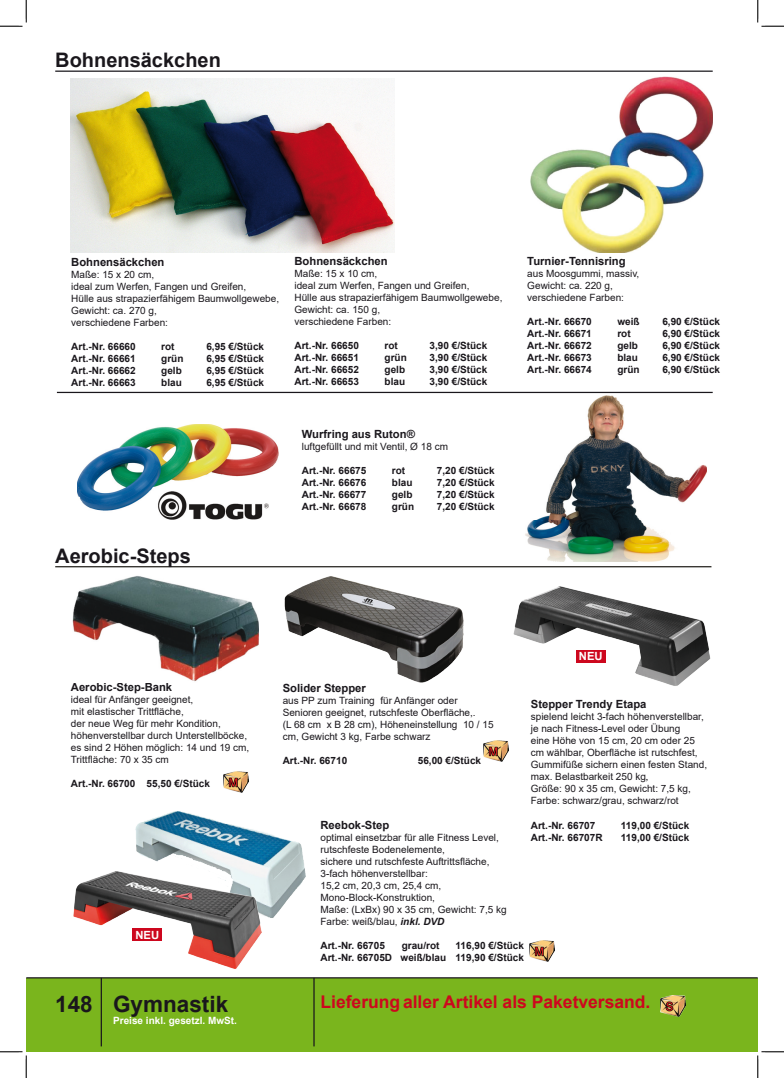
<style>
.page{position:relative;width:784px;height:1078px;background:#fff}
.page>*{position:absolute;margin:0;border:0;box-sizing:border-box;transform-origin:0 0}
.t1{font:700 22.5px "Arial";color:#1a171c}
.t2{font:700 20px "Arial";color:#1a171c}
.t3{font:700 17.5px "Arial";color:#cd071e}
.t4{font:700 11.25px "Arial";color:#1a171c}
.t5{font:700 11.25px "Arial";color:#fff}
.t6{font:10px/12px "Arial";color:#1a171c}
.t7{font:700 10px "Arial";color:#1a171c}
.t8{font:700 10px "Arial";color:#fefefe}
.s1{font-family:"Liberation Serif"}
.s2{font-weight:700;font-style:italic}
</style>
<div class="page">
<div style="left:26px;top:978px;width:731px;height:74px;background:#7ab51d"></div>
<hr style="left:55px;top:71px;width:657px;height:1px;background:#1a171c">
<hr style="left:101px;top:978px;width:1px;height:68px;background:#1a171c">
<hr style="left:313px;top:978px;width:2px;height:68px;background:#1a171c">
<hr style="left:26px;top:977px;width:731px;height:1px;background:#1a171c">
<img style="left:135px;top:811px;width:171px;height:107px">
<img style="left:70px;top:78px;width:324px;height:174px">
<img style="left:530px;top:77px;width:182px;height:176px">
<hr style="left:57px;top:392px;width:655px;height:1px;background:#1a171c">
<img style="left:525px;top:395px;width:181px;height:167px">
<img style="left:77px;top:424px;width:201px;height:96px">
<svg style="left:55px;top:566px;width:656px;height:1px"></svg>
<img style="left:661px;top:995px;width:24px;height:22px">
<img style="left:72px;top:576px;width:186px;height:106px">
<img style="left:73px;top:871px;width:188px;height:97px">
<img style="left:223px;top:771px;width:25px;height:21px">
<img style="left:484px;top:740px;width:24px;height:21px">
<img style="left:530px;top:940px;width:25px;height:21px">
<img style="left:513px;top:586px;width:198px;height:100px">
<div style="left:576px;top:650px;width:29px;height:12px;background:#cd071e"></div>
<div style="left:133px;top:928px;width:29px;height:12px;background:#cd071e"></div>
<img style="left:284px;top:576px;width:180px;height:107px">
<svg style="left:0;top:0;width:27px;height:27px"></svg>
<svg style="left:0;top:1051px;width:27px;height:27px"></svg>
<svg style="left:757px;top:0;width:27px;height:27px"></svg>
<svg style="left:757px;top:1051px;width:27px;height:27px"></svg>
<p class="t2" style="left:55px;top:46px;width:167px">Bohnensäckchen</p>
<p class="t4" style="left:71px;top:254px;width:95px">Bohnensäckchen</p>
<p class="t6" style="left:71px;top:268px;width:84px">Maße: 15 x 20 cm,</p>
<p class="t6" style="left:71px;top:280px;width:176px">ideal zum Werfen, Fangen und Greifen,</p>
<p class="t6" style="left:71px;top:292px;width:209px">Hülle aus strapazierfähigem Baumwollgewebe,</p>
<p class="t6" style="left:71px;top:304px;width:87px">Gewicht: ca. 270 g,</p>
<p class="t6" style="left:71px;top:316px;width:98px">verschiedene Farben:</p>
<p class="t7" style="left:71px;top:339px;width:66px">Art.-Nr. 66660</p>
<p class="t7" style="left:161px;top:339px;width:15px">rot</p>
<p class="t7" style="left:206px;top:339px;width:59px">6,95 €/Stück</p>
<p class="t7" style="left:71px;top:351px;width:66px">Art.-Nr. 66661</p>
<p class="t7" style="left:161px;top:351px;width:24px">grün</p>
<p class="t7" style="left:206px;top:351px;width:59px">6,95 €/Stück</p>
<p class="t7" style="left:71px;top:363px;width:66px">Art.-Nr. 66662</p>
<p class="t7" style="left:161px;top:363px;width:22px">gelb</p>
<p class="t7" style="left:206px;top:363px;width:59px">6,95 €/Stück</p>
<p class="t7" style="left:71px;top:375px;width:66px">Art.-Nr. 66663</p>
<p class="t7" style="left:161px;top:375px;width:22px">blau</p>
<p class="t7" style="left:206px;top:375px;width:59px">6,95 €/Stück</p>
<p class="t4" style="left:294px;top:253px;width:95px">Bohnensäckchen</p>
<p class="t6" style="left:294px;top:268px;width:84px">Maße: 15 x 10 cm,</p>
<p class="t6" style="left:294px;top:280px;width:176px">ideal zum Werfen, Fangen und Greifen,</p>
<p class="t6" style="left:294px;top:292px;width:209px">Hülle aus strapazierfähigem Baumwollgewebe,</p>
<p class="t6" style="left:294px;top:304px;width:87px">Gewicht: ca. 150 g,</p>
<p class="t6" style="left:294px;top:316px;width:98px">verschiedene Farben:</p>
<p class="t7" style="left:294px;top:339px;width:66px">Art.-Nr. 66650</p>
<p class="t7" style="left:384px;top:339px;width:15px">rot</p>
<p class="t7" style="left:429px;top:339px;width:59px">3,90 €/Stück</p>
<p class="t7" style="left:294px;top:351px;width:66px">Art.-Nr. 66651</p>
<p class="t7" style="left:384px;top:351px;width:24px">grün</p>
<p class="t7" style="left:429px;top:351px;width:59px">3,90 €/Stück</p>
<p class="t7" style="left:294px;top:363px;width:66px">Art.-Nr. 66652</p>
<p class="t7" style="left:384px;top:363px;width:22px">gelb</p>
<p class="t7" style="left:429px;top:363px;width:59px">3,90 €/Stück</p>
<p class="t7" style="left:294px;top:375px;width:66px">Art.-Nr. 66653</p>
<p class="t7" style="left:384px;top:375px;width:22px">blau</p>
<p class="t7" style="left:429px;top:375px;width:59px">3,90 €/Stück</p>
<p class="t2" style="left:55px;top:542px;width:137px">Aerobic-Steps</p>
<p class="t4" style="left:302px;top:426px;width:115px">Wurfring aus Ruton®</p>
<p class="t6" style="left:302px;top:441px;width:148px">luftgefüllt und mit Ventil, Ø 18 cm</p>
<p class="t7" style="left:302px;top:464px;width:66px">Art.-Nr. 66675</p>
<p class="t7" style="left:392px;top:464px;width:15px">rot</p>
<p class="t7" style="left:437px;top:464px;width:59px">7,20 €/Stück</p>
<p class="t7" style="left:302px;top:476px;width:66px">Art.-Nr. 66676</p>
<p class="t7" style="left:392px;top:476px;width:22px">blau</p>
<p class="t7" style="left:437px;top:476px;width:59px">7,20 €/Stück</p>
<p class="t7" style="left:302px;top:488px;width:66px">Art.-Nr. 66677</p>
<p class="t7" style="left:392px;top:488px;width:22px">gelb</p>
<p class="t7" style="left:437px;top:488px;width:59px">7,20 €/Stück</p>
<p class="t7" style="left:302px;top:500px;width:66px">Art.-Nr. 66678</p>
<p class="t7" style="left:392px;top:500px;width:24px">grün</p>
<p class="t7" style="left:437px;top:500px;width:59px">7,20 €/Stück</p>
<p class="t4" style="left:527px;top:253px;width:100px">Turnier-Tennisring</p>
<p class="t6" style="left:527px;top:268px;width:114px">aus Moosgummi, massiv,</p>
<p class="t6" style="left:527px;top:280px;width:87px">Gewicht: ca. 220 g,</p>
<p class="t6" style="left:527px;top:292px;width:98px">verschiedene Farben:</p>
<p class="t7" style="left:527px;top:315px;width:66px">Art.-Nr. 66670</p>
<p class="t7" style="left:617px;top:315px;width:24px">weiß</p>
<p class="t7" style="left:662px;top:315px;width:59px">6,90 €/Stück</p>
<p class="t7" style="left:527px;top:327px;width:66px">Art.-Nr. 66671</p>
<p class="t7" style="left:617px;top:327px;width:15px">rot</p>
<p class="t7" style="left:662px;top:327px;width:59px">6,90 €/Stück</p>
<p class="t7" style="left:527px;top:339px;width:66px">Art.-Nr. 66672</p>
<p class="t7" style="left:617px;top:339px;width:22px">gelb</p>
<p class="t7" style="left:662px;top:339px;width:59px">6,90 €/Stück</p>
<p class="t7" style="left:527px;top:351px;width:66px">Art.-Nr. 66673</p>
<p class="t7" style="left:617px;top:351px;width:22px">blau</p>
<p class="t7" style="left:662px;top:351px;width:59px">6,90 €/Stück</p>
<p class="t7" style="left:527px;top:363px;width:66px">Art.-Nr. 66674</p>
<p class="t7" style="left:617px;top:363px;width:24px">grün</p>
<p class="t7" style="left:662px;top:363px;width:59px">6,90 €/Stück</p>
<p class="t5" style="left:579px;top:648px;width:25px">NEU</p>
<p class="t4" style="left:71px;top:679px;width:103px">Aerobic-Step-Bank</p>
<p class="t6" style="left:71px;top:693px;width:124px">ideal für Anfänger geeignet,</p>
<p class="t6" style="left:71px;top:705px;width:114px">mit elastischer Trittfläche,</p>
<p class="t6" style="left:71px;top:717px;width:151px">der neue Weg für mehr Kondition,</p>
<p class="t6" style="left:71px;top:729px;width:178px">höhenverstellbar durch Unterstellböcke,</p>
<p class="t6" style="left:71px;top:741px;width:180px">es sind 2 Höhen möglich: 14 und 19 cm,</p>
<p class="t6" style="left:71px;top:753px;width:99px">Trittfläche: 70 x 35 cm</p>
<p class="t7" style="left:71px;top:776px;width:140px">Art.-Nr. 66700 55,50 €/Stück</p>
<p class="t5" style="left:135px;top:926px;width:25px">NEU</p>
<h1 class="t1" style="left:55px;top:988px;width:174px">148 Gymnastik</h1>
<p class="t8" style="left:113px;top:1013px;width:125px">Preise inkl. gesetzl. MwSt.</p>
<p class="t4" style="left:283px;top:680px;width:85px">Solider Stepper</p>
<p class="t6" style="left:283px;top:694px;width:194px">aus PP zum Training für Anfänger oder<br>Senioren geeignet, rutschfeste Oberfläche,.</p>
<p class="t6" style="left:283px;top:718px;width:212px">(L 68 cm x B 28 cm), Höheneinstellung 10 / 15 cm, Gewicht 3 kg, Farbe schwarz</p>
<p class="t7" style="left:283px;top:753px;width:66px">Art.-Nr. 66710</p>
<p class="t7" style="left:418px;top:753px;width:65px">56,00 €/Stück</p>
<p class="t4" style="left:531px;top:696px;width:117px">Stepper Trendy Etapa</p>
<p class="t6" style="left:531px;top:711px;width:174px">spielend leicht 3-fach höhenverstellbar,</p>
<p class="t6" style="left:531px;top:723px;width:151px">je nach Fitness-Level oder Übung</p>
<p class="t6" style="left:531px;top:735px;width:178px">eine Höhe von 15 cm, 20 cm oder 25 cm wählbar, Oberfläche ist rutschfest, Gummifüße sichern einen festen Stand, max. Belastbarkeit 250 kg<span class="s1">,</span></p>
<p class="t6" style="left:531px;top:783px;width:162px">Größe: 90 x 35 cm, Gewicht: 7,5 kg,<br>Farbe: schwarz/grau, schwarz/rot</p>
<p class="t7" style="left:531px;top:818px;width:66px">Art.-Nr. 66707</p>
<p class="t7" style="left:621px;top:818px;width:70px">119,00 €/Stück</p>
<p class="t7" style="left:531px;top:830px;width:73px">Art.-Nr. 66707R</p>
<p class="t7" style="left:621px;top:830px;width:70px">119,00 €/Stück</p>
<p class="t4" style="left:320px;top:817px;width:70px">Reebok-Step</p>
<p class="t6" style="left:320px;top:831px;width:180px">optimal einsetzbar für alle Fitness Level,</p>
<p class="t6" style="left:320px;top:843px;width:126px">rutschfeste Bodenelemente,</p>
<p class="t6" style="left:320px;top:855px;width:170px">sichere und rutschfeste Auftrittsfläche,</p>
<p class="t6" style="left:320px;top:867px;width:109px">3-fach höhenverstellbar:</p>
<p class="t6" style="left:320px;top:879px;width:122px">15,2 cm, 20,3 cm, 25,4 cm,</p>
<p class="t6" style="left:320px;top:891px;width:116px">Mono-Block-Konstruktion,</p>
<p class="t6" style="left:320px;top:903px;width:188px">Maße: (LxBx) 90 x 35 cm, Gewicht: 7,5 kg<br>Farbe: weiß/blau, <span class="s2">inkl. DVD</span></p>
<p class="t7" style="left:320px;top:938px;width:66px">Art.-Nr. 66705</p>
<p class="t7" style="left:401px;top:938px;width:39px">grau/rot</p>
<p class="t7" style="left:455px;top:938px;width:70px">116,90 €/Stück</p>
<p class="t7" style="left:320px;top:950px;width:205px">Art.-Nr. 66705D weiß/blau 119,90 €/Stück</p>
<p class="t3" style="left:320px;top:990px;width:331px">Lieferung aller Artikel als Paketversand.</p>
</div>
